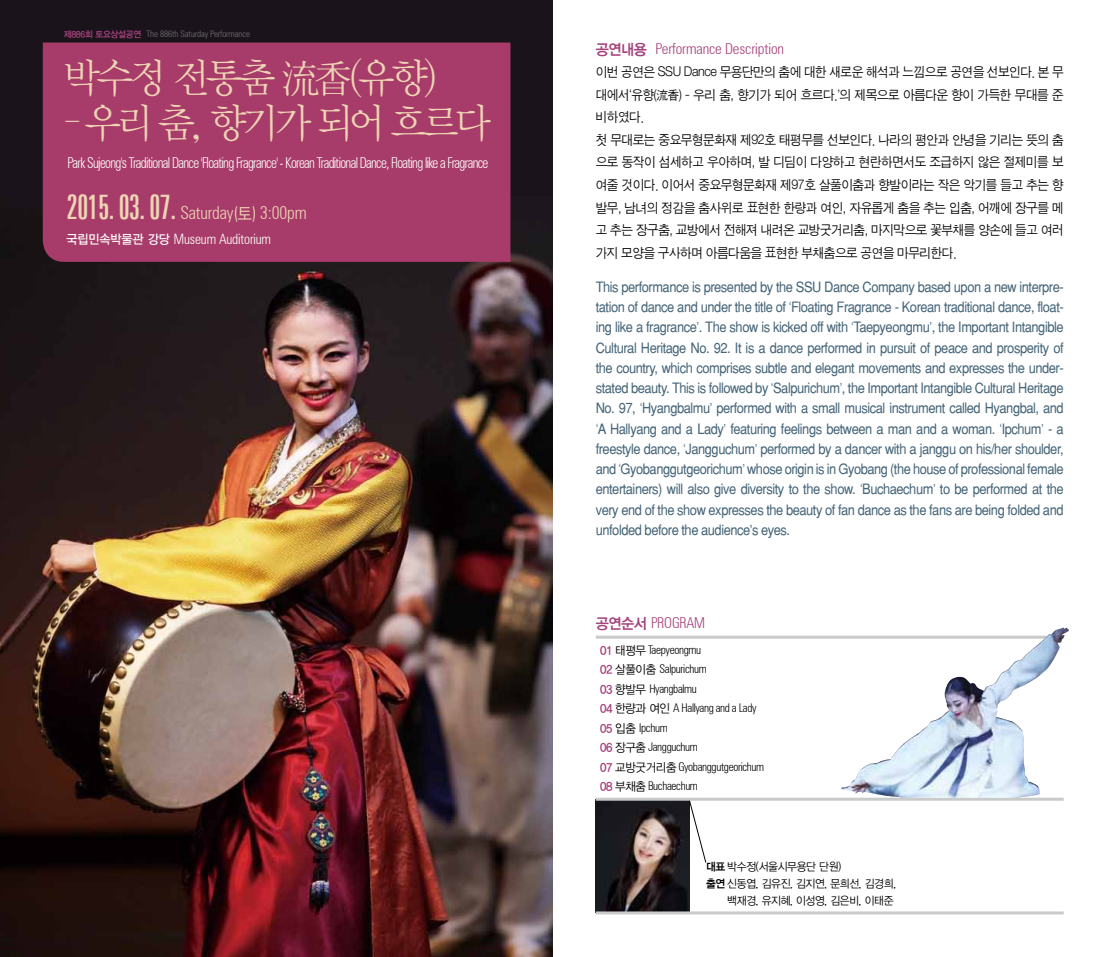
<style>
.page{position:relative;width:1106px;height:957px;background:#fff}
.page>*{position:absolute;margin:0;border:0;box-sizing:border-box;transform-origin:0 0}
.t1{font:40.5px "YDIY Mj O320";letter-spacing:-.1em;color:#eed4b5;scale:.96 1}
.t2{font:300 condensed 18px "Zurich BT";letter-spacing:-.01em;color:#eed4b5;scale:.95 1}
.t3{font:300 condensed 15px "Zurich BT";letter-spacing:-.05em;color:#fff;scale:.88 1}
.t4{font:300 condensed 15px "Zurich BT";letter-spacing:-.01em;color:#a5427b}
.t5{font:300 condensed 15px "Zurich BT";letter-spacing:-.01em;color:#a5427b;scale:.95 1}
.t6{font:14.25px/20.2px "Helvetica";letter-spacing:-.035em;color:#47667a;text-align:justify;scale:.9 1}
.t7{font:300 condensed 14.25px "Zurich BT";letter-spacing:-.01em;color:#fff;scale:.95 1}
.t8{font:13.5px/22.5px "Sand Jg";letter-spacing:-.03em;color:#000;scale:.95 1}
.t9{font:300 condensed 12px/19.5px "Zurich BT";letter-spacing:-.03em;color:#000;scale:.95 1}
.t10{font:11.25px "YDIYGO320";letter-spacing:-.03em;color:#000;scale:.95 1}
.t11{font:300 condensed 9px "Zurich BT";letter-spacing:-.01em;color:#727171}
.s1{font-family:"YDIYGO340";font-weight:400;font-stretch:normal;color:#a5427b}
.s2{font-size:25.5px}
.s3{font-weight:400;font-stretch:extra-condensed;font-size:34.5px}
.s4{font-family:"YDIYGO320";font-weight:400;font-stretch:normal}
.s5{font-family:"YDIYGO330";font-weight:400;font-stretch:normal;font-size:12.75px}
.s6{font-family:"YDIYGO340";font-weight:400;font-stretch:normal}
.s7{font-family:"Sand Jg"}
.s8{font-family:"YDIYGO340"}
</style>
<div class="page">
<img style="left:0;top:0;width:553px;height:957px">
<div style="left:43px;top:43px;width:467px;height:219px;background:#a73b69"></div>
<img style="left:596px;top:800px;width:93px;height:111px">
<hr style="left:596px;top:911px;width:467px;height:3px;background:#c9caca">
<hr style="left:596px;top:797px;width:467px;height:3px;background:#c9caca">
<svg style="left:689px;top:800px;width:17px;height:63px"></svg>
<hr style="left:596px;top:635px;width:467px;height:3px;background:#c9caca">
<img style="left:841px;top:628px;width:227px;height:169px">
<p class="t11" style="left:64px;top:29px;width:188px"><span class="s1">제886회 토요상설공연</span> The 886th Saturday Performance</p>
<h1 class="t1" style="left:63px;top:58px;width:392px">박수정 전통춤 流香(유향)</h1>
<h1 class="t1" style="left:63px;top:103px;width:447px"><span class="s2">-</span> 우리 춤, 향기가 되어 흐르다</h1>
<p class="t3" style="left:68px;top:154px;width:480px">Park Sujeong's Traditional Dance 'Floating Fragrance' - Korean Traditional Dance, Floating like a Fragrance</p>
<p class="t2" style="left:66px;top:202px;width:254px"><span class="s3">2015. 03. 07.</span> Saturday(<span class="s4">토</span>) 3:00pm</p>
<p class="t7" style="left:66px;top:231px;width:217px"><span class="s5">국립민속박물관 강당</span> Museum Auditorium</p>
<p class="t4" style="left:596px;top:39px;width:190px"><span class="s6">공연내용</span> Performance Description</p>
<p class="t8" style="left:596px;top:61px;width:494px">이번 공연은 SSU Dance 무용단만의 춤에 대한 새로운 해석과 느낌으로 공연을 선보인다. 본 무 대에서‘유향(流香) - 우리 춤, 향기가 되어 흐르다.’의 제목으로 아름다운 향이 가득한 무대를 준 비하였다.<br>첫 무대로는 중요무형문화재 제92호 태평무를 선보인다. 나라의 평안과 안녕을 기리는 뜻의 춤 으로 동작이 섬세하고 우아하며, 발 디딤이 다양하고 현란하면서도 조급하지 않은 절제미를 보 여줄 것이다. 이어서 중요무형문화재 제97호 살풀이춤과 향발이라는 작은 악기를 들고 추는 향 발무, 남녀의 정감을 춤사위로 표현한 한량과 여인, 자유롭게 춤을 추는 입춤, 어깨에 장구를 메 고 추는 장구춤, 교방에서 전해져 내려온 교방굿거리춤, 마지막으로 꽃부채를 양손에 들고 여러 가지 모양을 구사하며 아름다움을 표현한 부채춤으로 공연을 마무리한다.</p>
<p class="t6" style="left:596px;top:276px;width:521px">This performance is presented by the SSU Dance Company based upon a new interpre&shy;tation of dance and under the title of <span class="s7">‘</span>Floating Fragrance - Korean traditional dance, float&shy;ing like a fragrance<span class="s7">’</span>. The show is kicked off with <span class="s7">‘</span>Taepyeongmu<span class="s7">’</span>, the Important Intangible Cultural Heritage No. 92. It is a dance performed in pursuit of peace and prosperity of the country, which comprises subtle and elegant movements and expresses the under&shy;stated beauty. This is followed by <span class="s7">‘</span>Salpurichum<span class="s7">’</span>, the Important Intangible Cultural Heritage No. 97, <span class="s7">‘</span>Hyangbalmu<span class="s7">’</span> performed with a small musical instrument called Hyangbal, and <span class="s7">‘</span>A Hallyang and a Lady<span class="s7">’</span> featuring feelings between a man and a woman. <span class="s7">‘</span>Ipchum<span class="s7">’</span> - a freestyle dance, <span class="s7">‘</span>Jangguchum<span class="s7">’</span> performed by a dancer with a janggu on his/her shoulder, and <span class="s7">‘</span>Gyobanggutgeorichum<span class="s7">’</span> whose origin is in Gyobang (the house of professional female entertainers) will also give diversity to the show. <span class="s7">‘</span>Buchaechum<span class="s7">’</span> to be performed at the very end of the show expresses the beauty of fan dance as the fans are being folded and unfolded before the audience's eyes.</p>
<p class="t5" style="left:596px;top:613px;width:106px"><span class="s6">공연순서</span> prog ram</p>
<p class="t9" style="left:600px;top:639px;width:174px"><span class="s1">01</span> <span class="s4">태평무</span> Taepyeongmu<br><span class="s1">02</span> <span class="s4">살풀이춤</span> Salpurichum<br><span class="s1">03</span> <span class="s4">향발무</span> Hyangbalmu<br><span class="s1">04</span> <span class="s4">한량과 여인</span> A Hallyang and a Lady<br><span class="s1">05</span> <span class="s4">입춤</span> Ipchum<br><span class="s1">06</span> <span class="s4">장구춤</span> Jangguchum<br><span class="s1">07</span> <span class="s4">교방굿거리춤</span> Gyobanggutgeorichum<br><span class="s1">08</span> <span class="s4">부채춤</span> Buchaechum</p>
<p class="t10" style="left:706px;top:860px;width:144px"><span class="s8">대표</span> 박수정(서울시무용단 단원)</p>
<p class="t10" style="left:706px;top:877px;width:201px"><span class="s8">출연</span> 신동엽, 김유진, 김지연, 문희선, 김경희,</p>
<p class="t10" style="left:727px;top:895px;width:177px">백재경, 유지혜, 이성영, 김은비, 이태준</p>
</div>
